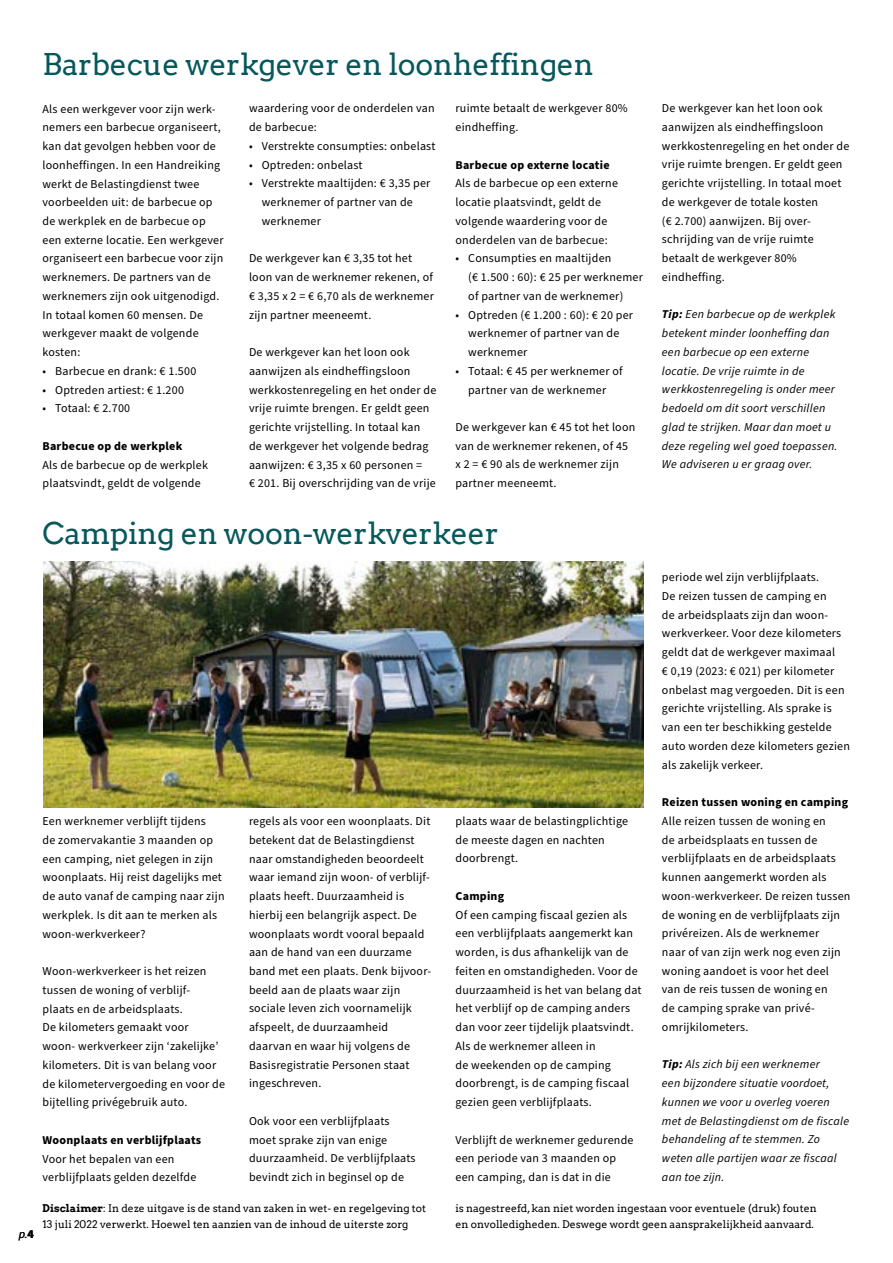
<style>
.page{position:relative;width:893px;height:1263px;background:#fff}
.page>*{position:absolute;margin:0;border:0;box-sizing:border-box;transform-origin:0 0}
.t1{font:30px "Arvo";letter-spacing:-.01em;color:#06585b}
.t2{font:12px/18.8px "Source Sans Pro";letter-spacing:.02em;color:#000}
.t3{font:italic 12px/18.8px "Source Sans Pro";letter-spacing:.02em;color:#000}
.t4{font:700 12px "Source Sans Pro";letter-spacing:.02em;color:#000}
.t5{font:10.5px/16.5px "Arvo";color:#000}
.s1{font-weight:700}
.s2{font-weight:700;font-style:normal}
</style>
<div class="page">
<img style="left:44px;top:561px;width:600px;height:247px">
<h1 class="t1" style="left:43px;top:46px;width:553px">Barbecue werkgever en loonheffingen</h1>
<p class="t2" style="left:43px;top:100px;width:183px">Als een werkgever voor zijn werk&shy;nemers een barbecue organiseert, kan dat gevolgen hebben voor de loonheffingen. In een Handreiking werkt de Belastingdienst twee voorbeelden uit: de barbecue op de werkplek en de barbecue op een externe locatie. Een werkgever organiseert een barbecue voor zijn werknemers. De partners van de werknemers zijn ook uitgenodigd.<br>In totaal komen 60 mensen. De werkgever maakt de volgende kosten:</p>
<p class="t2" style="left:43px;top:362px;width:155px">• Barbecue en drank: € 1.500</p>
<p class="t2" style="left:43px;top:381px;width:143px">• Optreden artiest: € 1.200</p>
<p class="t2" style="left:43px;top:399px;width:89px">• Totaal: € 2.700</p>
<p class="t4" style="left:43px;top:438px;width:141px">Barbecue op de werkplek</p>
<p class="t2" style="left:43px;top:456px;width:167px">Als de barbecue op de werkplek plaatsvindt, geldt de volgende</p>
<p class="t2" style="left:455px;top:99px;width:174px">ruimte betaalt de werkgever 80% eindheffing.</p>
<p class="t4" style="left:455px;top:156px;width:156px">Barbecue op externe locatie</p>
<p class="t2" style="left:455px;top:174px;width:164px">Als de barbecue op een externe locatie plaatsvindt, geldt de volgende waardering voor de onderdelen van de barbecue:</p>
<p class="t2" style="left:468px;top:249px;width:176px;text-indent:-13px">• Consumpties en maaltijden<br>(€ 1.500 : 60): € 25 per werknemer of partner van de werknemer)</p>
<p class="t2" style="left:468px;top:306px;width:166px;text-indent:-13px">• Optreden (€ 1.200 : 60): € 20 per werknemer of partner van de werknemer</p>
<p class="t2" style="left:455px;top:362px;width:169px;text-align:center">• Totaal: € 45 per werknemer of partner van de werknemer</p>
<p class="t2" style="left:455px;top:418px;width:181px">De werkgever kan € 45 tot het loon van de werknemer rekenen, of 45 x 2 = € 90 als de werknemer zijn partner meeneemt.</p>
<p class="t2" style="left:249px;top:99px;width:187px">waardering voor de onderdelen van de barbecue:</p>
<p class="t2" style="left:249px;top:137px;width:188px">• Verstrekte consumpties: onbelast</p>
<p class="t2" style="left:249px;top:156px;width:115px">• Optreden: onbelast</p>
<p class="t2" style="left:262px;top:174px;width:170px;text-indent:-13px">• Verstrekte maaltijden: € 3,35 per werknemer of partner van de werknemer</p>
<p class="t2" style="left:249px;top:249px;width:186px">De werkgever kan € 3,35 tot het loon van de werknemer rekenen, of € 3,35 x 2 = € 6,70 als de werknemer zijn partner meeneemt.</p>
<p class="t2" style="left:249px;top:343px;width:189px">De werkgever kan het loon ook aanwijzen als eindheffingsloon werkkostenregeling en het onder de vrije ruimte brengen. Er geldt geen gerichte vrijstelling. In totaal kan<br>de werkgever het volgende bedrag aanwijzen: € 3,35 x 60 personen =<br>€ 201. Bij overschrijding van de vrije</p>
<p class="t2" style="left:662px;top:99px;width:189px">De werkgever kan het loon ook aanwijzen als eindheffingsloon werkkostenregeling en het onder de vrije ruimte brengen. Er geldt geen gerichte vrijstelling. In totaal moet de werkgever de totale kosten<br>(€ 2.700) aanwijzen. Bij over&shy;schrijding van de vrije ruimte betaalt de werkgever 80% eindheffing.</p>
<p class="t3" style="left:662px;top:305px;width:177px"><span class="s1">Tip:</span> Een barbecue op de werkplek betekent minder loonheffing dan een barbecue op een externe locatie. De vrije ruimte in de werkkostenregeling is onder meer bedoeld om dit soort verschillen glad te strijken. Maar dan moet u deze regeling wel goed toepassen.<br>We adviseren u er graag over.</p>
<p class="t3" style="left:19px;top:1225px;width:17px">p.<span class="s2">4</span></p>
<h1 class="t1" style="left:43px;top:515px;width:458px">Camping en woon-werkverkeer</h1>
<p class="t2" style="left:43px;top:812px;width:184px">Een werknemer verblijft tijdens<br>de zomervakantie 3 maanden op een camping, niet gelegen in zijn woonplaats. Hij reist dagelijks met de auto vanaf de camping naar zijn werkplek. Is dit aan te merken als woon-werkverkeer?</p>
<p class="t2" style="left:43px;top:962px;width:184px">Woon-werkverkeer is het reizen tussen de woning of verblijf&shy;plaats en de arbeidsplaats.<br>De kilometers gemaakt voor<br>woon- werkverkeer zijn ‘zakelijke’ kilometers. Dit is van belang voor de kilometervergoeding en voor de bijtelling privégebruik auto.</p>
<p class="t4" style="left:43px;top:1132px;width:160px">Woonplaats en verblijfplaats</p>
<p class="t2" style="left:43px;top:1149px;width:155px">Voor het bepalen van een verblijfplaats gelden dezelfde</p>
<p class="t2" style="left:249px;top:812px;width:184px">regels als voor een woonplaats. Dit betekent dat de Belastingdienst naar omstandigheden beoordeelt waar iemand zijn woon- of verblijf&shy;plaats heeft. Duurzaamheid is hierbij een belangrijk aspect. De woonplaats wordt vooral bepaald aan de hand van een duurzame band met een plaats. Denk bijvoor&shy;beeld aan de plaats waar zijn sociale leven zich voornamelijk afspeelt, de duurzaamheid daarvan en waar hij volgens de<br>Basisregistratie Personen staat ingeschreven.</p>
<p class="t2" style="left:249px;top:1112px;width:168px">Ook voor een verblijfplaats moet sprake zijn van enige duurzaamheid. De verblijfplaats bevindt zich in beginsel op de</p>
<p class="t2" style="left:455px;top:812px;width:174px">plaats waar de belastingplichtige de meeste dagen en nachten doorbrengt.</p>
<p class="t4" style="left:455px;top:888px;width:50px">Camping</p>
<p class="t2" style="left:455px;top:906px;width:188px">Of een camping fiscaal gezien als een verblijfplaats aangemerkt kan worden, is dus afhankelijk van de feiten en omstandigheden. Voor de duurzaamheid is het van belang dat het verblijf op de camping anders dan voor zeer tijdelijk plaatsvindt.<br>Als de werknemer alleen in<br>de weekenden op de camping doorbrengt, is de camping fiscaal gezien geen verblijfplaats.</p>
<p class="t2" style="left:455px;top:1131px;width:180px">Verblijft de werknemer gedurende een periode van 3 maanden op een camping, dan is dat in die</p>
<p class="t2" style="left:662px;top:568px;width:190px">periode wel zijn verblijfplaats.<br>De reizen tussen de camping en<br>de arbeidsplaats zijn dan woon&shy;werkverkeer. Voor deze kilometers geldt dat de werkgever maximaal<br>€ 0,19 (2023: € 021) per kilometer onbelast mag vergoeden. Dit is een gerichte vrijstelling. Als sprake is van een ter beschikking gestelde auto worden deze kilometers gezien als zakelijk verkeer.</p>
<p class="t4" style="left:662px;top:794px;width:188px">Reizen tussen woning en camping</p>
<p class="t2" style="left:662px;top:812px;width:190px">Alle reizen tussen de woning en<br>de arbeidsplaats en tussen de verblijfplaats en de arbeidsplaats kunnen aangemerkt worden als woon-werkverkeer. De reizen tussen de woning en de verblijfplaats zijn privéreizen. Als de werknemer<br>naar of van zijn werk nog even zijn woning aandoet is voor het deel<br>van de reis tussen de woning en<br>de camping sprake van privé&shy;omrijkilometers.</p>
<p class="t3" style="left:662px;top:1055px;width:189px"><span class="s1">Tip:</span> Als zich bij een werknemer<br>een bijzondere situatie voordoet, kunnen we voor u overleg voeren met de Belastingdienst om de fiscale behandeling af te stemmen. Zo weten alle partijen waar ze fiscaal aan toe zijn.</p>
<p class="t5" style="left:43px;top:1200px;width:385px"><span class="s1">Disclaimer</span>: In deze uitgave is de stand van zaken in wet- en regelgeving tot<br>13 juli 2022 verwerkt. Hoewel ten aanzien van de inhoud de uiterste zorg</p>
<p class="t5" style="left:455px;top:1200px;width:363px">is nagestreefd, kan niet worden ingestaan voor eventuele (druk) fouten en onvolledigheden. Deswege wordt geen aansprakelijkheid aanvaard.</p>
</div>
